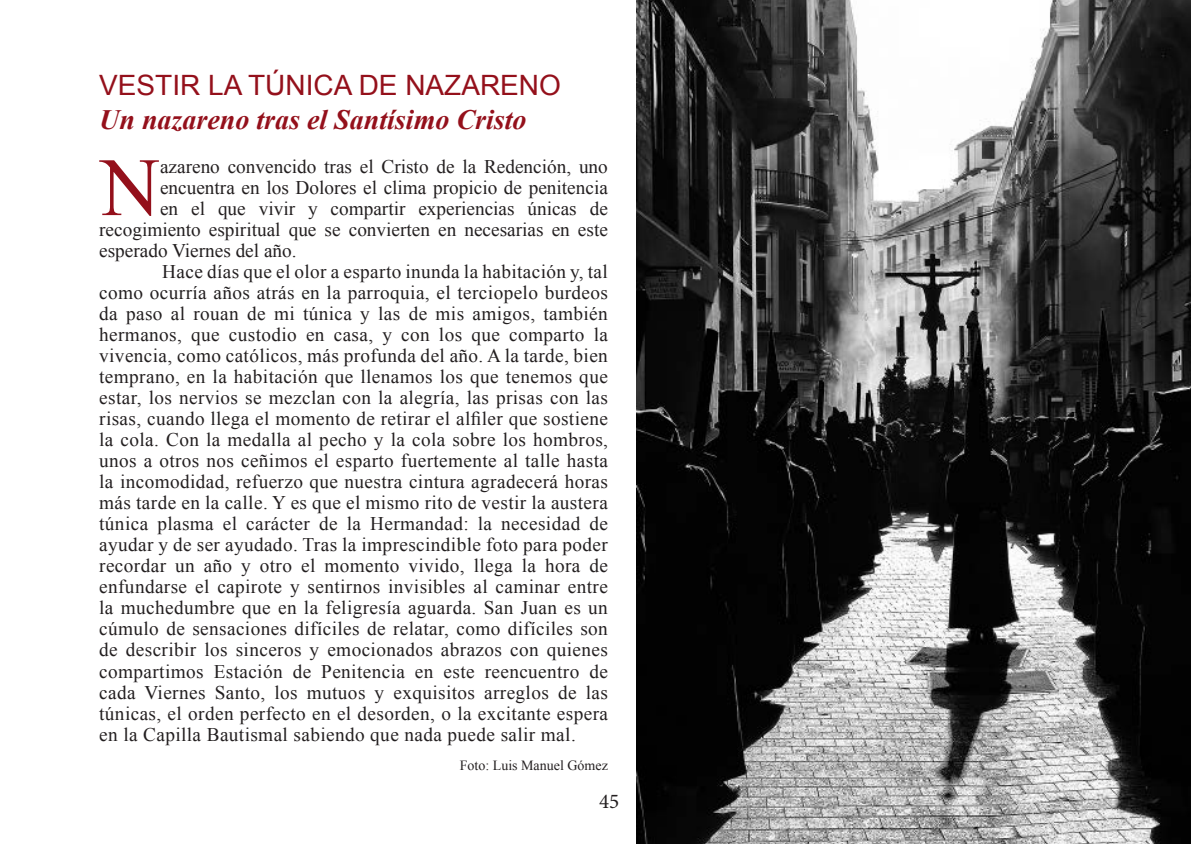
<style>
.page{position:relative;width:1191px;height:844px;background:#fff}
.page>*{position:absolute;margin:0;border:0;box-sizing:border-box;transform-origin:0 0}
.t1{font:82.6px "Times New Roman";color:#94101b}
.t2{font:italic 700 28px "Times New Roman";color:#94101b}
.t3{font:28px "Arial";color:#94101b}
.t4{font:21px "Minion Pro";color:#231f20}
.t5{font:19.25px "Times New Roman";letter-spacing:.02em;color:#231f20}
.t6{font:19.25px "Times New Roman";color:#231f20}
.t7{font:14px "Times New Roman";color:#231f20}
</style>
<div class="page">
<img style="left:636px;top:0;width:555px;height:843px">
<h2 class="t3" style="left:99px;top:67px;width:463px">VESTIR LA TÚNICA DE NAZARENO</h2>
<h2 class="t2" style="left:99px;top:99px;width:429px">Un nazareno tras el Santísimo Cristo</h2>
<h1 class="t1" style="left:100px;top:132px;width:61px">N</h1>
<p class="t6" style="left:160px;top:154px;width:449px">azareno convencido tras el Cristo de la Redención, uno</p>
<p class="t6" style="left:160px;top:175px;width:449px">encuentra en los Dolores el clima propicio de penitencia</p>
<p class="t6" style="left:160px;top:196px;width:449px">en el que vivir y compartir experiencias únicas de</p>
<p class="t6" style="left:99px;top:217px;width:510px">recogimiento espiritual que se convierten en necesarias en este</p>
<p class="t6" style="left:99px;top:238px;width:199px">esperado Viernes del año.</p>
<p class="t5" style="left:162px;top:259px;width:447px">Hace días que el olor a esparto inunda la habitación y, tal</p>
<p class="t5" style="left:99px;top:280px;width:510px">como ocurría años atrás en la parroquia, el terciopelo burdeos</p>
<p class="t5" style="left:99px;top:301px;width:510px">da paso al rouan de mi túnica y las de mis amigos, también</p>
<p class="t5" style="left:99px;top:322px;width:510px">hermanos, que custodio en casa, y con los que comparto la</p>
<p class="t5" style="left:99px;top:343px;width:510px">vivencia, como católicos, más profunda del año. A la tarde, bien</p>
<p class="t5" style="left:99px;top:364px;width:510px">temprano, en la habitación que llenamos los que tenemos que</p>
<p class="t5" style="left:99px;top:385px;width:510px">estar, los nervios se mezclan con la alegría, las prisas con las</p>
<p class="t5" style="left:99px;top:406px;width:510px">risas, cuando llega el momento de retirar el alfiler que sostiene</p>
<p class="t5" style="left:99px;top:427px;width:510px">la cola. Con la medalla al pecho y la cola sobre los hombros,</p>
<p class="t5" style="left:99px;top:448px;width:510px">unos a otros nos ceñimos el esparto fuertemente al talle hasta</p>
<p class="t5" style="left:99px;top:469px;width:510px">la incomodidad, refuerzo que nuestra cintura agradecerá horas</p>
<p class="t5" style="left:99px;top:490px;width:510px">más tarde en la calle. Y es que el mismo rito de vestir la austera</p>
<p class="t5" style="left:99px;top:511px;width:510px">túnica plasma el carácter de la Hermandad: la necesidad de</p>
<p class="t5" style="left:99px;top:532px;width:510px">ayudar y de ser ayudado. Tras la imprescindible foto para poder</p>
<p class="t5" style="left:99px;top:553px;width:510px">recordar un año y otro el momento vivido, llega la hora de</p>
<p class="t5" style="left:99px;top:574px;width:510px">enfundarse el capirote y sentirnos invisibles al caminar entre</p>
<p class="t5" style="left:99px;top:595px;width:510px">la muchedumbre que en la feligresía aguarda. San Juan es un</p>
<p class="t5" style="left:99px;top:616px;width:510px">cúmulo de sensaciones difíciles de relatar, como difíciles son</p>
<p class="t5" style="left:99px;top:637px;width:510px">de describir los sinceros y emocionados abrazos con quienes</p>
<p class="t5" style="left:99px;top:658px;width:510px">compartimos Estación de Penitencia en este reencuentro de</p>
<p class="t5" style="left:99px;top:679px;width:510px">cada Viernes Santo, los mutuos y exquisitos arreglos de las</p>
<p class="t5" style="left:99px;top:700px;width:510px">túnicas, el orden perfecto en el desorden, o la excitante espera</p>
<p class="t5" style="left:99px;top:721px;width:478px">en la Capilla Bautismal sabiendo que nada puede salir mal.</p>
<p class="t7" style="left:460px;top:755px;width:150px">Foto: Luis Manuel Gómez</p>
<p class="t4" style="left:599px;top:786px;width:22px">45</p>
</div>
